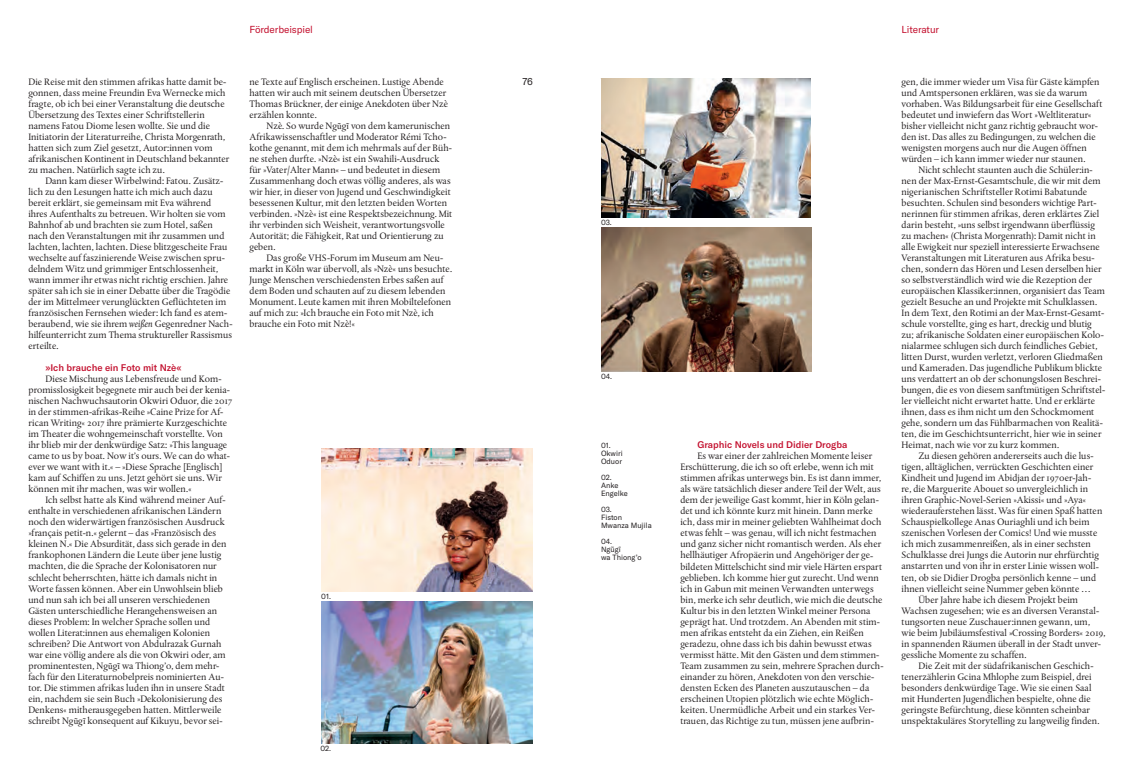
<style>
.page{position:relative;width:1134px;height:766px;background:#fff}
.page>*{position:absolute;margin:0;border:0;box-sizing:border-box;transform-origin:0 0}
.t1{font:10px "GT America";letter-spacing:-.01em;color:#c3102e}
.t2{font:10px "GT America";color:#231f20}
.t3{font:9.8px/11px "DTL Albertina ST";color:#231f20}
.t4{font:500 9.5px "GT America";color:#c3102e}
.t5{font:7.5px/8px "GT America";color:#231f20}
.s1{font-style:italic}
.s2{font-family:"Times New Roman";font-size:9px}
</style>
<div class="page">
<img style="left:321px;top:448px;width:212px;height:143px">
<img style="left:321px;top:601px;width:212px;height:142px">
<img style="left:601px;top:78px;width:210px;height:139px">
<img style="left:601px;top:227px;width:211px;height:144px">
<p class="t1" style="left:249px;top:23px;width:65px">Förderbeispiel</p>
<p class="t1" style="left:901px;top:23px;width:39px">Literatur</p>
<p class="t3" style="left:28px;top:76px;width:203px">Die Reise mit den stimmen afrikas hatte damit be&shy;gonnen, dass meine Freundin Eva Wernecke mich fragte, ob ich bei einer Veranstaltung die deutsche Übersetzung des Textes einer Schriftstellerin namens Fatou Diome lesen wollte. Sie und die Initiatorin der Literaturreihe, Christa Morgenrath, hatten sich zum Ziel gesetzt, Autor:innen vom afrikanischen Kontinent in Deutschland bekannter zu machen. Natürlich sagte ich zu.</p>
<p class="t3" style="left:28px;top:175px;width:206px;text-indent:17px">Dann kam dieser Wirbelwind: Fatou. Zusätz&shy;lich zu den Lesungen hatte ich mich auch dazu bereit erklärt, sie gemeinsam mit Eva während ihres Aufenthalts zu betreuen. Wir holten sie vom Bahnhof ab und brachten sie zum Hotel, saßen nach den Veranstaltungen mit ihr zusammen und lachten, lachten, lachten. Diese blitzgescheite Frau wechselte auf faszinierende Weise zwischen spru&shy;delndem Witz und grimmiger Entschlossenheit, wann immer ihr etwas nicht richtig erschien. Jahre später sah ich sie in einer Debatte über die Tragödie der im Mittelmeer verunglückten Geflüchteten im französischen Fernsehen wieder: Ich fand es atem&shy;beraubend, wie sie ihrem <span class="s1">weißen</span> Gegenredner Nach&shy;hilfeunterricht zum Thema struktureller Rassismus erteilte.</p>
<p class="t4" style="left:45px;top:362px;width:138px">»Ich brauche ein Foto mit Nzè«</p>
<p class="t3" style="left:28px;top:373px;width:205px;text-indent:17px">Diese Mischung aus Lebensfreude und Kom&shy;promisslosigkeit begegnete mir auch bei der kenia&shy;nischen Nachwuchsautorin Okwiri Oduor, die 2017 in der stimmen-afrikas-Reihe »Caine Prize for Af&shy;rican Writing« 2017 ihre prämierte Kurzgeschichte im Theater die wohngemeinschaft vorstellte. Von ihr blieb mir der denkwürdige Satz: »This language came to us by boat. Now it’s ours. We can do what&shy;ever we want with it.« – »Diese Sprache [Englisch] kam auf Schiffen zu uns. Jetzt gehört sie uns. Wir können mit ihr machen, was wir wollen.«</p>
<p class="t3" style="left:28px;top:494px;width:200px;text-indent:17px">Ich selbst hatte als Kind während meiner Auf&shy;enthalte in verschiedenen afrikanischen Ländern noch den widerwärtigen französischen Ausdruck »français petit-n.« gelernt – das »Französisch des kleinen N.« Die Absurdität, dass sich gerade in den frankophonen Ländern die Leute über jene lustig machten, die die Sprache der Kolonisatoren nur schlecht beherrschten, hätte ich damals nicht in Worte fassen können. Aber ein Unwohlsein blieb und nun sah ich bei all unseren verschiedenen Gästen unterschiedliche Herangehensweisen an dieses Problem: In welcher Sprache sollen und wollen Literat:innen aus ehemaligen Kolonien schreiben? Die Antwort von Abdulrazak Gurnah war eine völlig andere als die von Okwiri oder, am prominentesten, Ng<span class="s2">ũ</span>g<span class="s2">ĩ</span> wa Thiong’o, dem mehr&shy;fach für den Literaturnobelpreis nominierten Au&shy;tor. Die stimmen afrikas luden ihn in unsere Stadt ein, nachdem sie sein Buch »Dekolonisierung des Denkens« mitherausgegeben hatten. Mittlerweile schreibt Ng<span class="s2">ũ</span>g<span class="s2">ĩ</span> konsequent auf Kikuyu, bevor sei-</p>
<p class="t3" style="left:249px;top:76px;width:200px">ne Texte auf Englisch erscheinen. Lustige Abende hatten wir auch mit seinem deutschen Übersetzer Thomas Brückner, der einige Anekdoten über Nzè erzählen konnte.</p>
<p class="t3" style="left:249px;top:120px;width:204px;text-indent:17px">Nzè. So wurde Ng<span class="s2">ũ</span>g<span class="s2">ĩ</span> von dem kamerunischen Afrikawissenschaftler und Moderator Rémi Tcho&shy;kothe genannt, mit dem ich mehrmals auf der Büh&shy;ne stehen durfte. »Nzè« ist ein Swahili-Ausdruck für »Vater/Alter Mann« – und bedeutet in diesem Zusammenhang doch etwas völlig anderes, als was wir hier, in dieser von Jugend und Geschwindigkeit besessenen Kultur, mit den letzten beiden Worten verbinden. »Nzè« ist eine Respektsbezeichnung. Mit ihr verbinden sich Weisheit, verantwortungsvolle Autorität; die Fähigkeit, Rat und Orientierung zu geben.</p>
<p class="t3" style="left:249px;top:252px;width:204px;text-indent:17px">Das große VHS-Forum im Museum am Neu&shy;markt in Köln war übervoll, als »Nzè« uns besuchte.<br>Junge Menschen verschiedensten Erbes saßen auf dem Boden und schauten auf zu diesem lebenden Monument. Leute kamen mit ihren Mobiltelefonen auf mich zu: »Ich brauche ein Foto mit Nzè, ich brauche ein Foto mit Nzè!«</p>
<p class="t5" style="left:321px;top:592px;width:11px">01.</p>
<p class="t5" style="left:320px;top:744px;width:12px">02.</p>
<p class="t2" style="left:523px;top:76px;width:12px">76</p>
<p class="t5" style="left:601px;top:218px;width:12px">03.</p>
<p class="t5" style="left:601px;top:372px;width:13px">04.</p>
<p class="t5" style="left:601px;top:441px;width:23px">01.<br>Okwiri<br>Oduor</p>
<p class="t5" style="left:601px;top:473px;width:28px">02.<br>Anke<br>Engelke</p>
<p class="t5" style="left:601px;top:505px;width:52px">03.<br>Fiston<br>Mwanza Mujila</p>
<p class="t5" style="left:601px;top:537px;width:42px">04.<br>Ngũgĩ<br>wa Thiong’o</p>
<p class="t4" style="left:697px;top:439px;width:151px">Graphic Novels und Didier Drogba</p>
<p class="t3" style="left:680px;top:450px;width:205px;text-indent:17px">Es war einer der zahlreichen Momente leiser Erschütterung, die ich so oft erlebe, wenn ich mit stimmen afrikas unterwegs bin. Es ist dann immer, als wäre tatsächlich dieser andere Teil der Welt, aus dem der jeweilige Gast kommt, hier in Köln gelan&shy;det und ich könnte kurz mit hinein. Dann merke ich, dass mir in meiner geliebten Wahlheimat doch etwas fehlt – was genau, will ich nicht festmachen und ganz sicher nicht romantisch werden. Als eher hellhäutiger Afropäerin und Angehöriger der ge&shy;bildeten Mittelschicht sind mir viele Härten erspart geblieben. Ich komme hier gut zurecht. Und wenn ich in Gabun mit meinen Verwandten unterwegs bin, merke ich sehr deutlich, wie mich die deutsche Kultur bis in den letzten Winkel meiner Persona geprägt hat. Und trotzdem. An Abenden mit stim&shy;men afrikas entsteht da ein Ziehen, ein Reißen geradezu, ohne dass ich bis dahin bewusst etwas vermisst hätte. Mit den Gästen und dem stimmen-Team zusammen zu sein, mehrere Sprachen durch&shy;einander zu hören, Anekdoten von den verschie&shy;densten Ecken des Planeten auszutauschen – da erscheinen Utopien plötzlich wie echte Möglich&shy;keiten. Unermüdliche Arbeit und ein starkes Ver&shy;trauen, das Richtige zu tun, müssen jene aufbrin-</p>
<p class="t3" style="left:901px;top:76px;width:202px">gen, die immer wieder um Visa für Gäste kämpfen und Amtspersonen erklären, was sie da warum vorhaben. Was Bildungsarbeit für eine Gesellschaft bedeutet und inwiefern das Wort »Weltliteratur« bisher vielleicht nicht ganz richtig gebraucht wor&shy;den ist. Das alles zu Bedingungen, zu welchen die wenigsten morgens auch nur die Augen öffnen würden – ich kann immer wieder nur staunen.</p>
<p class="t3" style="left:901px;top:164px;width:205px;text-indent:17px">Nicht schlecht staunten auch die Schüler:in&shy;nen der Max-Ernst-Gesamtschule, die wir mit dem nigerianischen Schriftsteller Rotimi Babatunde besuchten. Schulen sind besonders wichtige Part&shy;nerinnen für stimmen afrikas, deren erklärtes Ziel darin besteht, »uns selbst irgendwann überflüssig zu machen« (Christa Morgenrath): Damit nicht in alle Ewigkeit nur speziell interessierte Erwachsene Veranstaltungen mit Literaturen aus Afrika besu&shy;chen, sondern das Hören und Lesen derselben hier so selbstverständlich wird wie die Rezeption der europäischen Klassiker:innen, organisiert das Team gezielt Besuche an und Projekte mit Schulklassen.<br>In dem Text, den Rotimi an der Max-Ernst-Gesamt&shy;schule vorstellte, ging es hart, dreckig und blutig zu; afrikanische Soldaten einer europäischen Kolo&shy;nialarmee schlugen sich durch feindliches Gebiet, litten Durst, wurden verletzt, verloren Gliedmaßen und Kameraden. Das jugendliche Publikum blickte uns verdattert an ob der schonungslosen Beschrei&shy;bungen, die es von diesem sanftmütigen Schriftstel&shy;ler vielleicht nicht erwartet hatte. Und er erklärte ihnen, dass es ihm nicht um den Schockmoment gehe, sondern um das Fühlbarmachen von Realitä&shy;ten, die im Geschichtsunterricht, hier wie in seiner Heimat, nach wie vor zu kurz kommen.</p>
<p class="t3" style="left:918px;top:450px;width:176px">Zu diesen gehören andererseits auch die lus-</p>
<p class="t3" style="left:901px;top:461px;width:193px">tigen, alltäglichen, verrückten Geschichten einer</p>
<p class="t3" style="left:901px;top:472px;width:191px">Kindheit und Jugend im Abidjan der 1970er-Jah-</p>
<p class="t3" style="left:901px;top:483px;width:188px">re, die Marguerite Abouet so unvergleichlich in</p>
<p class="t3" style="left:901px;top:494px;width:186px">ihren Graphic-Novel-Serien »Akissi« und »Aya«</p>
<p class="t3" style="left:901px;top:505px;width:202px">wiederauferstehen lässt. Was für einen Spaß hatten</p>
<p class="t3" style="left:901px;top:516px;width:190px">Schauspielkollege Anas Ouriaghli und ich beim</p>
<p class="t3" style="left:901px;top:527px;width:197px">szenischen Vorlesen der Comics! Und wie musste</p>
<p class="t3" style="left:901px;top:538px;width:191px">ich mich zusammenreißen, als in einer sechsten</p>
<p class="t3" style="left:901px;top:549px;width:199px">Schulklasse drei Jungs die Autorin nur ehrfürchtig</p>
<p class="t3" style="left:901px;top:560px;width:199px">anstarrten und von ihr in erster Linie wissen woll-</p>
<p class="t3" style="left:901px;top:571px;width:196px">ten, ob sie Didier Drogba persönlich kenne – und</p>
<p class="t3" style="left:901px;top:582px;width:191px">ihnen vielleicht seine Nummer geben könnte …</p>
<p class="t3" style="left:918px;top:593px;width:161px">Über Jahre habe ich diesem Projekt beim</p>
<p class="t3" style="left:901px;top:604px;width:199px">Wachsen zugesehen; wie es an diversen Veranstal-</p>
<p class="t3" style="left:901px;top:615px;width:190px">tungsorten neue Zuschauer:innen gewann, um,</p>
<p class="t3" style="left:901px;top:626px;width:206px">wie beim Jubiläumsfestival »Crossing Borders« 2019,</p>
<p class="t3" style="left:901px;top:637px;width:201px">in spannenden Räumen überall in der Stadt unver-</p>
<p class="t3" style="left:901px;top:648px;width:127px">gessliche Momente zu schaffen.</p>
<p class="t3" style="left:918px;top:659px;width:177px">Die Zeit mit der südafrikanischen Geschich-</p>
<p class="t3" style="left:901px;top:670px;width:192px">tenerzählerin Gcina Mhlophe zum Beispiel, drei</p>
<p class="t3" style="left:901px;top:681px;width:191px">besonders denkwürdige Tage. Wie sie einen Saal</p>
<p class="t3" style="left:901px;top:692px;width:191px">mit Hunderten Jugendlichen bespielte, ohne die</p>
<p class="t3" style="left:901px;top:703px;width:190px">geringste Befürchtung, diese könnten scheinbar</p>
<p class="t3" style="left:901px;top:714px;width:200px">unspektakuläres Storytelling zu langweilig finden.</p>
</div>
